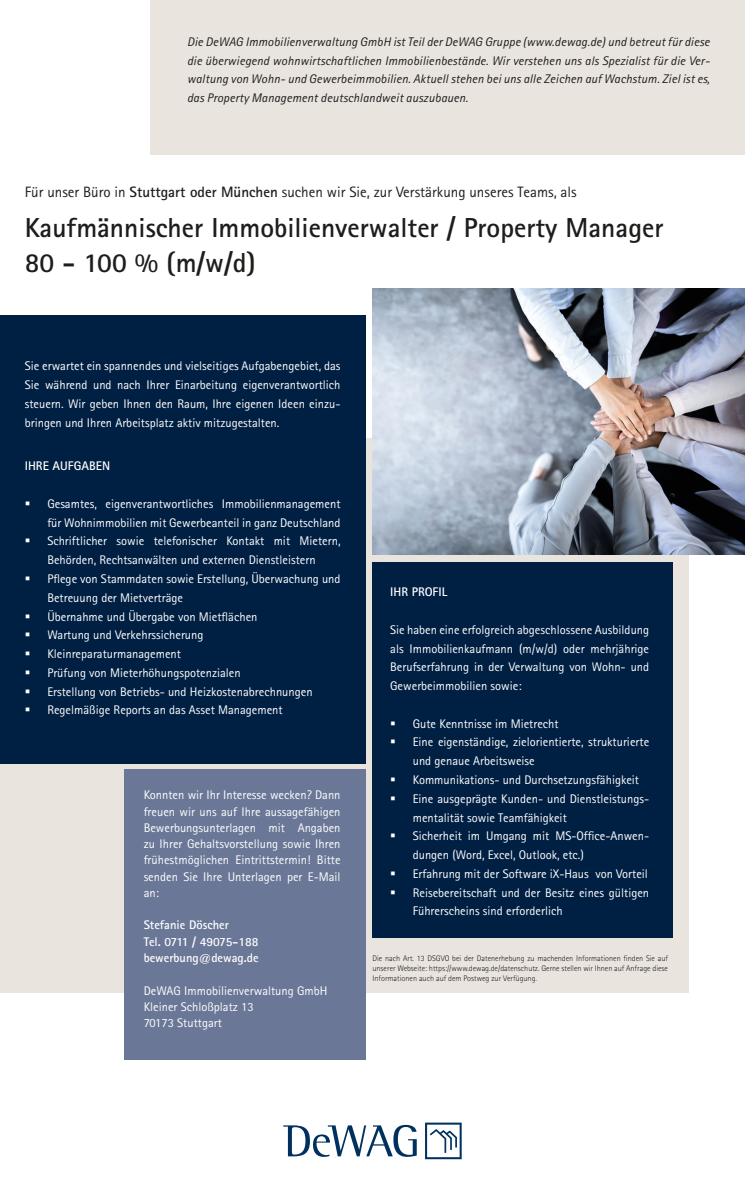
<style>
.page{position:relative;width:745px;height:1195px;background:#fff}
.page>*{position:absolute;margin:0;border:0;box-sizing:border-box;transform-origin:0 0}
.t1{font:700 27.5px/34.5px "Rotis Sans Serif Std";color:#1d1d1b}
.t2{font:15px "Rotis Sans Serif Std";color:#1d1d1b}
.t3{font:12.5px/18.8px "Rotis Sans Serif Std";color:#fff;text-align:justify}
.t4{font:italic 12.5px/18.8px "Rotis Sans Serif Std";letter-spacing:.01em;color:#1d1d1b;text-align:justify}
.t5{font:700 12.5px/16.2px "Rotis Sans Serif Std";color:#fff}
.t6{font:300 8.12px/10px "Rotis Sans Serif Std";color:#1d1d1b;text-align:justify}
.s1{font-weight:700}
</style>
<div class="page">
<div style="left:151px;top:0;width:593px;height:154px;background:#eae4df"></div>
<svg style="left:425px;top:1122px;width:36px;height:36px"></svg>
<svg style="left:283px;top:1124px;width:133px;height:32px"></svg>
<div style="left:0;top:438px;width:687px;height:554px;background:#eae4df"></div>
<div style="left:0;top:315px;width:365px;height:449px;background:#002043"></div>
<img style="left:372px;top:289px;width:372px;height:266px">
<div style="left:372px;top:562px;width:300px;height:375px;background:#002043"></div>
<div style="left:124px;top:769px;width:241px;height:290px;background:#6b7797"></div>
<p class="t4" style="left:187px;top:32px;width:524px">Die DeWAG Immobilienverwaltung GmbH ist Teil der DeWAG Gruppe (www.dewag.de) und betreut für diese die überwiegend wohnwirtschaftlichen Immobilienbestände. Wir verstehen uns als Spezialist für die Ver&shy;waltung von Wohn- und Gewerbeimmobilien. Aktuell stehen bei uns alle Zeichen auf Wachstum. Ziel ist es, das Property Management deutschlandweit auszubauen.</p>
<p class="t2" style="left:25px;top:182px;width:553px">Für unser Büro in <span class="s1">Stuttgart oder München</span> suchen wir Sie, zur Verstärkung unseres Teams, als</p>
<h1 class="t1" style="left:25px;top:210px;width:639px">Kaufmännischer Immobilienverwalter / Property Manager<br>80 - 100 % (m/w/d)</h1>
<p class="t3" style="left:25px;top:356px;width:317px">Sie erwartet ein spannendes und vielseitiges Aufgabengebiet, das Sie während und nach Ihrer Einarbeitung eigenverantwortlich steuern. Wir geben Ihnen den Raum, Ihre eigenen Ideen einzu&shy;bringen und Ihren Arbeitsplatz aktiv mitzugestalten.</p>
<p class="t5" style="left:25px;top:457px;width:87px">IHRE AUFGABEN</p>
<p class="t3" style="left:47px;top:494px;width:294px;text-align:left">Gesamtes, eigenverantwortliches Immobilienmanagement für Wohnimmobilien mit Gewerbeanteil in ganz Deutschland Schriftlicher sowie telefonischer Kontakt mit Mietern, Behörden, Rechtsanwälten und externen Dienstleistern Pflege von Stammdaten sowie Erstellung, Überwachung und Betreuung der Mietverträge<br>Übernahme und Übergabe von Mietflächen<br>Wartung und Verkehrssicherung<br>Kleinreparaturmanagement<br>Prüfung von Mieterhöhungspotenzialen<br>Erstellung von Betriebs- und Heizkostenabrechnungen Regelmäßige Reports an das Asset Management</p>
<p class="t3" style="left:144px;top:786px;width:198px;line-height:16.2px">Konnten wir Ihr Interesse wecken? Dann freuen wir uns auf Ihre aussagefähigen Bewerbungsunterlagen mit Angaben zu Ihrer Gehaltsvorstellung sowie Ihren frühestmöglichen Eintrittstermin! Bitte senden Sie Ihre Unterlagen per E-Mail an:</p>
<p class="t5" style="left:144px;top:916px;width:116px">Stefanie Döscher<br>Tel. 0711 / 49075-188 bewerbung@dewag.de</p>
<p class="t3" style="left:144px;top:981px;width:185px;line-height:16.2px;text-align:left">DeWAG Immobilienverwaltung GmbH<br>Kleiner Schloßplatz 13<br>70173 Stuttgart</p>
<p class="t5" style="left:390px;top:583px;width:58px">IHR PROFIL</p>
<p class="t3" style="left:390px;top:620px;width:260px">Sie haben eine erfolgreich abgeschlossene Ausbildung als Immobilienkaufmann (m/w/d) oder mehrjährige Berufserfahrung in der Verwaltung von Wohn- und Gewerbeimmobilien sowie:</p>
<p class="t3" style="left:412px;top:713px;width:238px;text-align:left">Gute Kenntnisse im Mietrecht<br>Eine eigenständige, zielorientierte, strukturierte und genaue Arbeitsweise<br>Kommunikations- und Durchsetzungsfähigkeit Eine ausgeprägte Kunden- und Dienstleistungs&shy;mentalität sowie Teamfähigkeit<br>Sicherheit im Umgang mit MS-Office-Anwen&shy;dungen (Word, Excel, Outlook, etc.)<br>Erfahrung mit der Software iX-Haus von Vorteil Reisebereitschaft und der Besitz eines gültigen Führerscheins sind erforderlich</p>
<p class="t6" style="left:372px;top:952px;width:297px">Die nach Art. 13 DSGVO bei der Datenerhebung zu machenden Informationen finden Sie auf unserer Webseite: https://www.dewag.de/datenschutz. Gerne stellen wir Ihnen auf Anfrage diese Informationen auch auf dem Postweg zur Verfügung.</p>
</div>
